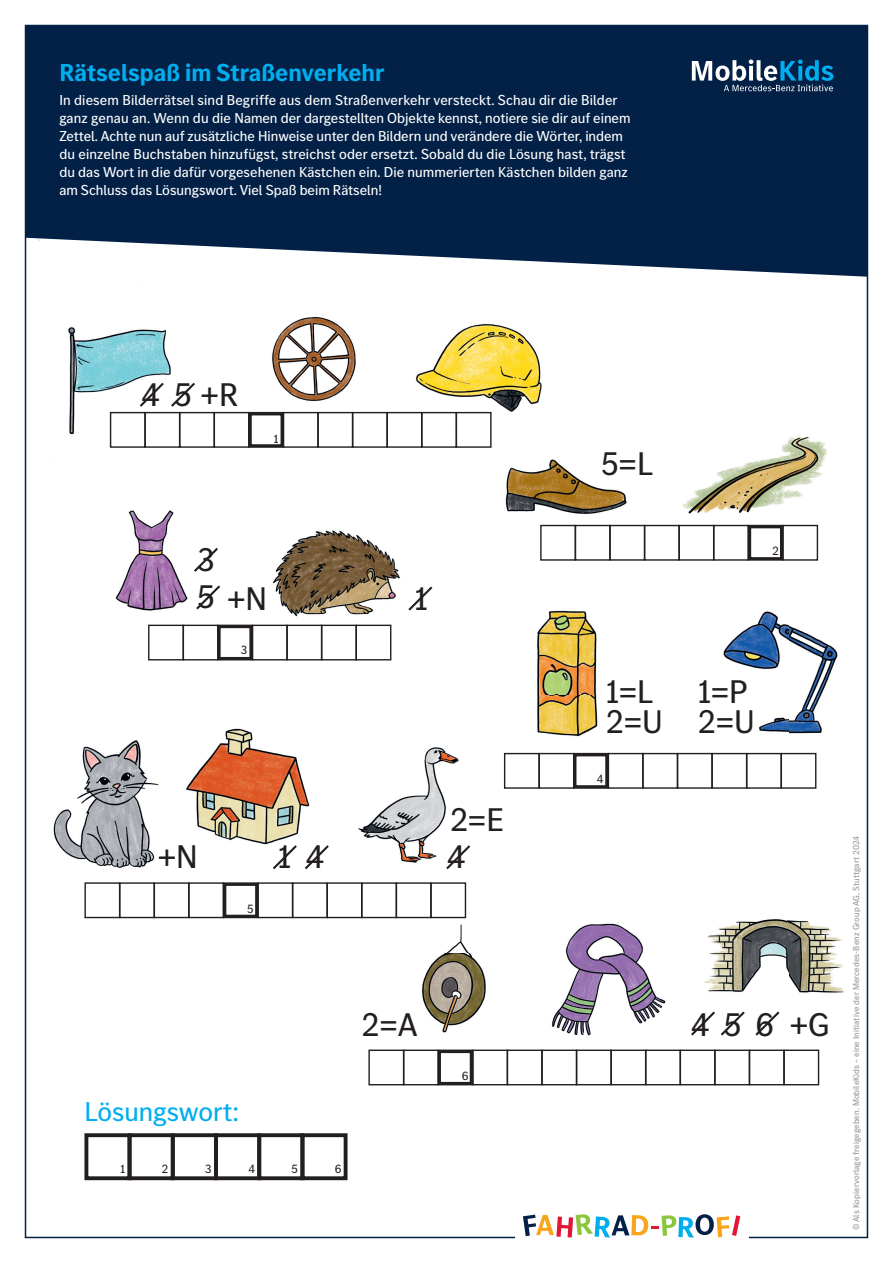
<style>
.page{position:relative;width:893px;height:1263px;background:#fff}
.page>*{position:absolute;margin:0;border:0;box-sizing:border-box;transform-origin:0 0}
.t1{font:34.05px "MB Corpo S Title";color:#231f20}
.t2{font:28.35px "MB Corpo S Title";color:#00aeef}
.t3{font:700 25.5px "MB Corpo S Title";color:#00aeef}
.t4{font:15px/18px "MB Corpo S Title";color:#fff}
.t5{font:12.45px "MB Corpo S Title";color:#231f20}
.t6{font:9px "MB Corpo S Title";letter-spacing:.01em;color:#939598}
</style>
<div class="page">
<img style="left:49px;top:282px;width:796px;height:899px">
<div style="left:110px;top:412px;width:36px;height:36px;border:1px solid #231f20"></div>
<div style="left:248px;top:412px;width:36px;height:36px;border:1px solid #231f20"></div>
<div style="left:421px;top:412px;width:36px;height:36px;border:1px solid #231f20"></div>
<div style="left:179px;top:412px;width:36px;height:36px;border:1px solid #231f20"></div>
<div style="left:317px;top:412px;width:36px;height:36px;border:1px solid #231f20"></div>
<div style="left:144px;top:412px;width:36px;height:36px;border:1px solid #231f20"></div>
<div style="left:283px;top:412px;width:36px;height:36px;border:1px solid #231f20"></div>
<div style="left:456px;top:412px;width:36px;height:36px;border:1px solid #231f20"></div>
<div style="left:214px;top:412px;width:35px;height:36px;border:1px solid #231f20"></div>
<div style="left:387px;top:412px;width:35px;height:36px;border:1px solid #231f20"></div>
<div style="left:352px;top:412px;width:36px;height:36px;border:1px solid #231f20"></div>
<div style="left:540px;top:525px;width:36px;height:36px;border:1px solid #231f20"></div>
<div style="left:678px;top:525px;width:36px;height:36px;border:1px solid #231f20"></div>
<div style="left:609px;top:525px;width:36px;height:36px;border:1px solid #231f20"></div>
<div style="left:575px;top:525px;width:36px;height:36px;border:1px solid #231f20"></div>
<div style="left:713px;top:525px;width:36px;height:36px;border:1px solid #231f20"></div>
<div style="left:644px;top:525px;width:36px;height:36px;border:1px solid #231f20"></div>
<div style="left:782px;top:525px;width:36px;height:36px;border:1px solid #231f20"></div>
<div style="left:84px;top:882px;width:36px;height:36px;border:1px solid #231f20"></div>
<div style="left:223px;top:882px;width:36px;height:36px;border:1px solid #231f20"></div>
<div style="left:396px;top:882px;width:36px;height:36px;border:1px solid #231f20"></div>
<div style="left:154px;top:882px;width:35px;height:36px;border:1px solid #231f20"></div>
<div style="left:292px;top:882px;width:36px;height:36px;border:1px solid #231f20"></div>
<div style="left:119px;top:882px;width:36px;height:36px;border:1px solid #231f20"></div>
<div style="left:257px;top:882px;width:36px;height:36px;border:1px solid #231f20"></div>
<div style="left:430px;top:882px;width:36px;height:36px;border:1px solid #231f20"></div>
<div style="left:188px;top:882px;width:36px;height:36px;border:1px solid #231f20"></div>
<div style="left:361px;top:882px;width:36px;height:36px;border:1px solid #231f20"></div>
<div style="left:327px;top:882px;width:35px;height:36px;border:1px solid #231f20"></div>
<div style="left:368px;top:1049px;width:36px;height:36px;border:1px solid #231f20"></div>
<div style="left:507px;top:1049px;width:36px;height:36px;border:1px solid #231f20"></div>
<div style="left:680px;top:1049px;width:35px;height:36px;border:1px solid #231f20"></div>
<div style="left:749px;top:1049px;width:36px;height:36px;border:1px solid #231f20"></div>
<div style="left:576px;top:1049px;width:36px;height:36px;border:1px solid #231f20"></div>
<div style="left:403px;top:1049px;width:36px;height:36px;border:1px solid #231f20"></div>
<div style="left:541px;top:1049px;width:36px;height:36px;border:1px solid #231f20"></div>
<div style="left:714px;top:1049px;width:36px;height:36px;border:1px solid #231f20"></div>
<div style="left:783px;top:1049px;width:36px;height:36px;border:1px solid #231f20"></div>
<div style="left:472px;top:1049px;width:36px;height:36px;border:1px solid #231f20"></div>
<div style="left:645px;top:1049px;width:36px;height:36px;border:1px solid #231f20"></div>
<div style="left:610px;top:1049px;width:36px;height:36px;border:1px solid #231f20"></div>
<div style="left:84px;top:1133px;width:47px;height:47px;border:4px solid #231f20"></div>
<div style="left:257px;top:1133px;width:47px;height:47px;border:4px solid #231f20"></div>
<div style="left:171px;top:1133px;width:47px;height:47px;border:4px solid #231f20"></div>
<div style="left:128px;top:1133px;width:47px;height:47px;border:4px solid #231f20"></div>
<div style="left:301px;top:1133px;width:47px;height:47px;border:4px solid #231f20"></div>
<div style="left:214px;top:1133px;width:47px;height:47px;border:4px solid #231f20"></div>
<div style="left:504px;top:753px;width:36px;height:36px;border:1px solid #231f20"></div>
<div style="left:642px;top:753px;width:36px;height:36px;border:1px solid #231f20"></div>
<div style="left:573px;top:753px;width:36px;height:36px;border:1px solid #231f20"></div>
<div style="left:711px;top:753px;width:36px;height:36px;border:1px solid #231f20"></div>
<div style="left:538px;top:753px;width:36px;height:36px;border:1px solid #231f20"></div>
<div style="left:677px;top:753px;width:36px;height:36px;border:1px solid #231f20"></div>
<div style="left:608px;top:753px;width:35px;height:36px;border:1px solid #231f20"></div>
<div style="left:781px;top:753px;width:35px;height:36px;border:1px solid #231f20"></div>
<div style="left:746px;top:753px;width:36px;height:36px;border:1px solid #231f20"></div>
<div style="left:249px;top:413px;width:34px;height:34px;border:3px solid #231f20"></div>
<div style="left:748px;top:525px;width:35px;height:35px;border:3px solid #231f20"></div>
<div style="left:148px;top:625px;width:36px;height:35px;border:1px solid #231f20"></div>
<div style="left:321px;top:625px;width:36px;height:35px;border:1px solid #231f20"></div>
<div style="left:183px;top:625px;width:35px;height:35px;border:1px solid #231f20"></div>
<div style="left:356px;top:625px;width:35px;height:35px;border:1px solid #231f20"></div>
<div style="left:286px;top:625px;width:36px;height:35px;border:1px solid #231f20"></div>
<div style="left:252px;top:625px;width:36px;height:35px;border:1px solid #231f20"></div>
<div style="left:218px;top:625px;width:34px;height:35px;border:3px solid #231f20"></div>
<div style="left:574px;top:753px;width:34px;height:35px;border:3px solid #231f20"></div>
<div style="left:223px;top:883px;width:35px;height:34px;border:3px solid #231f20"></div>
<div style="left:438px;top:1050px;width:35px;height:35px;border:3px solid #231f20"></div>
<svg style="left:137px;top:380px;width:60px;height:29px"></svg>
<svg style="left:406px;top:584px;width:29px;height:29px"></svg>
<svg style="left:194px;top:583px;width:28px;height:29px"></svg>
<svg style="left:192px;top:545px;width:28px;height:29px"></svg>
<svg style="left:444px;top:843px;width:29px;height:28px"></svg>
<svg style="left:689px;top:1009px;width:58px;height:29px"></svg>
<svg style="left:753px;top:1009px;width:29px;height:29px"></svg>
<svg style="left:270px;top:843px;width:61px;height:28px"></svg>
<svg style="left:28px;top:28px;width:837px;height:249px;background:#173355"></svg>
<svg style="left:692px;top:60px;width:141px;height:31px;background:#3e6585"></svg>
<svg style="left:523px;top:1214px;width:217px;height:23px"></svg>
<h3 class="t3" style="left:59px;top:55px;width:327px">Rätselspaß im Straßenverkehr</h3>
<p class="t4" style="left:59px;top:90px;width:573px">In diesem Bilderrätsel sind Begriffe aus dem Straßenverkehr versteckt. Schau dir die Bilder ganz genau an. Wenn du die Namen der dargestellten Objekte kennst, notiere sie dir auf einem Zettel. Achte nun auf zusätzliche Hinweise unter den Bildern und verändere die Wörter, indem du einzelne Buchstaben hinzufügst, streichst oder ersetzt. Sobald du die Lösung hast, trägst du das Wort in die dafür vorgesehenen Kästchen ein. Die nummerierten Kästchen bilden ganz am Schluss das Lösungswort. Viel Spaß beim Rätseln!</p>
<h1 class="t1" style="left:141px;top:373px;width:98px">4 5+R</h1>
<p class="t5" style="left:274px;top:430px;width:6px">1</p>
<h1 class="t1" style="left:197px;top:537px;width:19px">3</h1>
<h1 class="t1" style="left:197px;top:576px;width:71px">5 +N</h1>
<h1 class="t1" style="left:415px;top:576px;width:14px">1</h1>
<p class="t5" style="left:241px;top:642px;width:8px">3</p>
<h1 class="t1" style="left:158px;top:834px;width:42px">+N</h1>
<p class="t5" style="left:247px;top:900px;width:8px">5</p>
<h1 class="t1" style="left:450px;top:797px;width:55px">2=E</h1>
<h1 class="t1" style="left:278px;top:835px;width:48px">1 4</h1>
<h1 class="t1" style="left:447px;top:835px;width:20px">4</h1>
<h1 class="t1" style="left:362px;top:1002px;width:57px">2=A</h1>
<p class="t5" style="left:462px;top:1067px;width:8px">6</p>
<h2 class="t2" style="left:84px;top:1093px;width:156px">Lösungswort:</h2>
<p class="t5" style="left:120px;top:1161px;width:6px">1</p>
<p class="t5" style="left:162px;top:1161px;width:8px">2</p>
<p class="t5" style="left:205px;top:1161px;width:8px">3</p>
<p class="t5" style="left:248px;top:1161px;width:8px">4</p>
<p class="t5" style="left:292px;top:1161px;width:8px">5</p>
<p class="t5" style="left:335px;top:1161px;width:8px">6</p>
<h1 class="t1" style="left:601px;top:442px;width:54px">5=L</h1>
<p class="t5" style="left:772px;top:543px;width:8px">2</p>
<h1 class="t1" style="left:606px;top:669px;width:49px">1=L</h1>
<h1 class="t1" style="left:698px;top:669px;width:51px">1=P</h1>
<h1 class="t1" style="left:606px;top:700px;width:58px">2=U</h1>
<p class="t5" style="left:597px;top:771px;width:8px">4</p>
<h1 class="t1" style="left:698px;top:700px;width:58px">2=U</h1>
<h1 class="t1" style="left:691px;top:1002px;width:84px">4 5 6</h1>
<h1 class="t1" style="left:790px;top:1002px;width:41px">+G</h1>
<p class="t6" style="left:850px;top:1230px;width:396px;rotate:-90deg">© Als Kopiervorlage freigegeben. MobileKids – eine Initiative der Mercedes-Benz Group AG, Stuttgart 2024</p>
</div>
